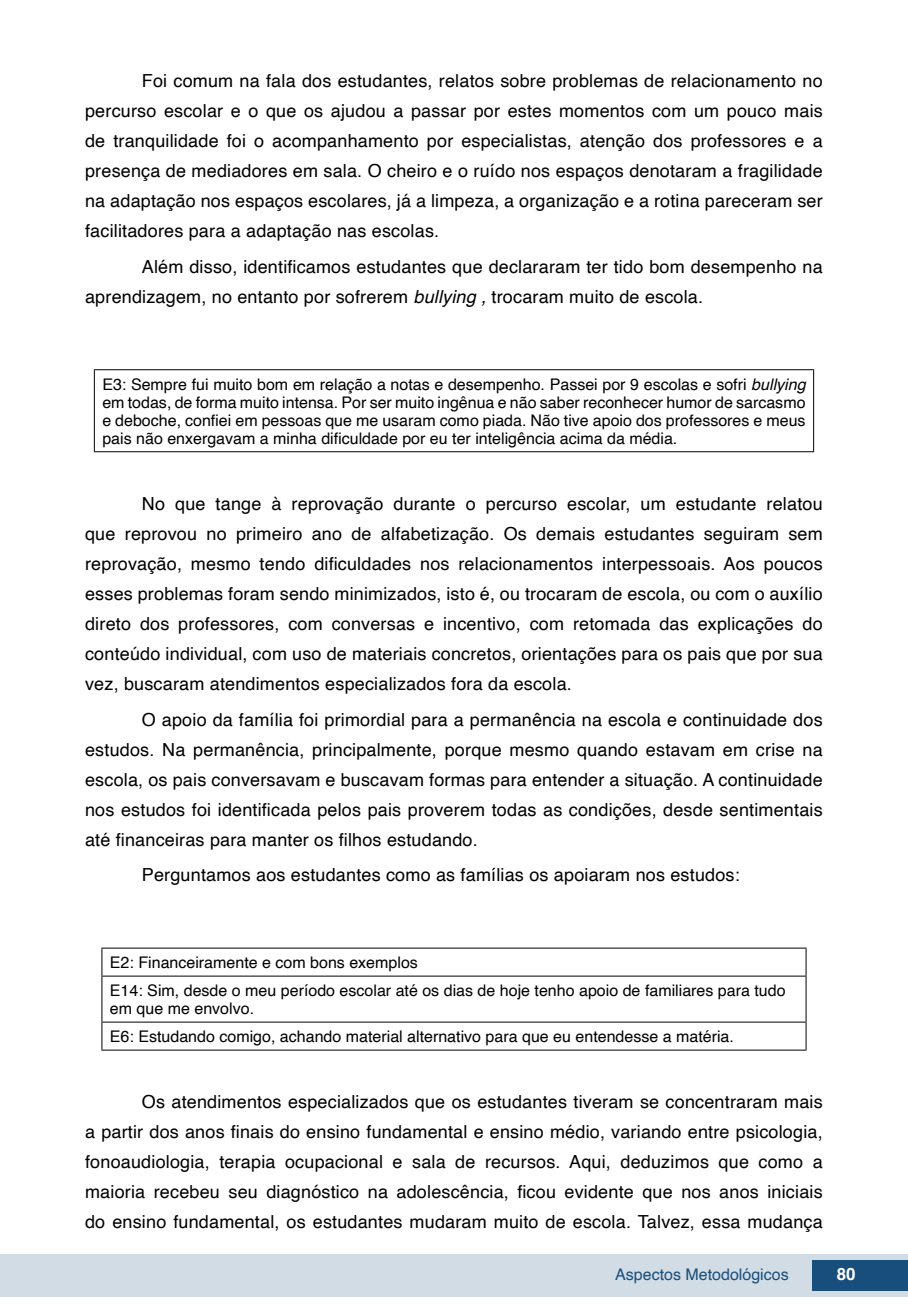
<style>
.page{position:relative;width:908px;height:1304px;background:#fff}
.page>*{position:absolute;margin:0;border:0;box-sizing:border-box;transform-origin:0 0}
.txt{font:18px/30px "Helvetica";letter-spacing:.01em;color:#000;text-align:justify}
.t1{font:700 16.8px "Helvetica";color:#fff}
.tab_txt_txt{font:16px/18px "Helvetica";color:#000;text-align:justify}
.tab_txt{font:16px/18px "Helvetica";color:#000}
.t2{font:16px "Helvetica";color:#184e7c}
.s1{font-style:italic}
</style>
<div class="page">
<div style="left:0;top:1254px;width:906px;height:43px;background:#d1dce5"></div>
<div style="left:812px;top:1261px;width:95px;height:30px;background:#184e7c"></div>
<hr style="left:94px;top:369px;width:719px;height:1px;background:#000">
<hr style="left:94px;top:370px;width:1px;height:81px;background:#000">
<hr style="left:812px;top:370px;width:1px;height:81px;background:#000">
<hr style="left:94px;top:451px;width:719px;height:1px;background:#000">
<hr style="left:101px;top:948px;width:705px;height:1px;background:#000">
<svg style="left:101px;top:949px;width:1px;height:27px"></svg>
<svg style="left:805px;top:949px;width:1px;height:27px"></svg>
<hr style="left:101px;top:976px;width:705px;height:1px;background:#000">
<hr style="left:101px;top:977px;width:1px;height:45px;background:#000">
<hr style="left:805px;top:977px;width:1px;height:45px;background:#000">
<hr style="left:101px;top:1022px;width:705px;height:1px;background:#000">
<svg style="left:101px;top:1023px;width:1px;height:27px"></svg>
<svg style="left:805px;top:1023px;width:1px;height:27px"></svg>
<hr style="left:101px;top:1050px;width:705px;height:1px;background:#000">
<p class="txt" style="left:85px;top:66px;width:738px;text-indent:57px">Foi comum na fala dos estudantes, relatos sobre problemas de relacionamento no percurso escolar e o que os ajudou a passar por estes momentos com um pouco mais de tranquilidade foi o acompanhamento por especialistas, atenção dos professores e a presença de mediadores em sala. O cheiro e o ruído nos espaços denotaram a fragilidade na adaptação nos espaços escolares, já a limpeza, a organização e a rotina pareceram ser facilitadores para a adaptação nas escolas.</p>
<p class="txt" style="left:85px;top:252px;width:738px;text-indent:57px">Além disso, identificamos estudantes que declararam ter tido bom desempenho na aprendizagem, no entanto por sofrerem <span class="s1">bullying ,</span> trocaram muito de escola.</p>
<p class="tab_txt_txt" style="left:102px;top:376px;width:704px">E3: Sempre fui muito bom em relação a notas e desempenho. Passei por 9 escolas e sofri <span class="s1">bullying </span>em todas, de forma muito intensa. Por ser muito ingênua e não saber reconhecer humor de sarcasmo e deboche, confiei em pessoas que me usaram como piada. Não tive apoio dos professores e meus pais não enxergavam a minha dificuldade por eu ter inteligência acima da média.</p>
<p class="txt" style="left:85px;top:489px;width:738px;text-indent:57px">No que tange à reprovação durante o percurso escolar, um estudante relatou que reprovou no primeiro ano de alfabetização. Os demais estudantes seguiram sem reprovação, mesmo tendo dificuldades nos relacionamentos interpessoais. Aos poucos esses problemas foram sendo minimizados, isto é, ou trocaram de escola, ou com o auxílio direto dos professores, com conversas e incentivo, com retomada das explicações do conteúdo individual, com uso de materiais concretos, orientações para os pais que por sua vez, buscaram atendimentos especializados fora da escola.</p>
<p class="txt" style="left:85px;top:705px;width:738px;text-indent:57px">O apoio da família foi primordial para a permanência na escola e continuidade dos estudos. Na permanência, principalmente, porque mesmo quando estavam em crise na escola, os pais conversavam e buscavam formas para entender a situação. A continuidade nos estudos foi identificada pelos pais proverem todas as condições, desde sentimentais até financeiras para manter os filhos estudando.</p>
<p class="txt" style="left:142px;top:861px;width:599px">Perguntamos aos estudantes como as famílias os apoiaram nos estudos:</p>
<p class="tab_txt" style="left:110px;top:954px;width:309px">E2: Financeiramente e com bons exemplos</p>
<p class="tab_txt" style="left:110px;top:982px;width:677px">E14: Sim, desde o meu período escolar até os dias de hoje tenho apoio de familiares para tudo em que me envolvo.</p>
<p class="tab_txt" style="left:110px;top:1028px;width:625px">E6: Estudando comigo, achando material alternativo para que eu entendesse a matéria.</p>
<p class="txt" style="left:85px;top:1087px;width:738px;text-indent:57px">Os atendimentos especializados que os estudantes tiveram se concentraram mais a partir dos anos finais do ensino fundamental e ensino médio, variando entre psicologia, fonoaudiologia, terapia ocupacional e sala de recursos. Aqui, deduzimos que como a maioria recebeu seu diagnóstico na adolescência, ficou evidente que nos anos iniciais do ensino fundamental, os estudantes mudaram muito de escola. Talvez, essa mudança</p>
<p class="t2" style="left:615px;top:1262px;width:175px">Aspectos Metodológicos</p>
<p class="t1" style="left:836px;top:1261px;width:20px">80</p>
</div>
